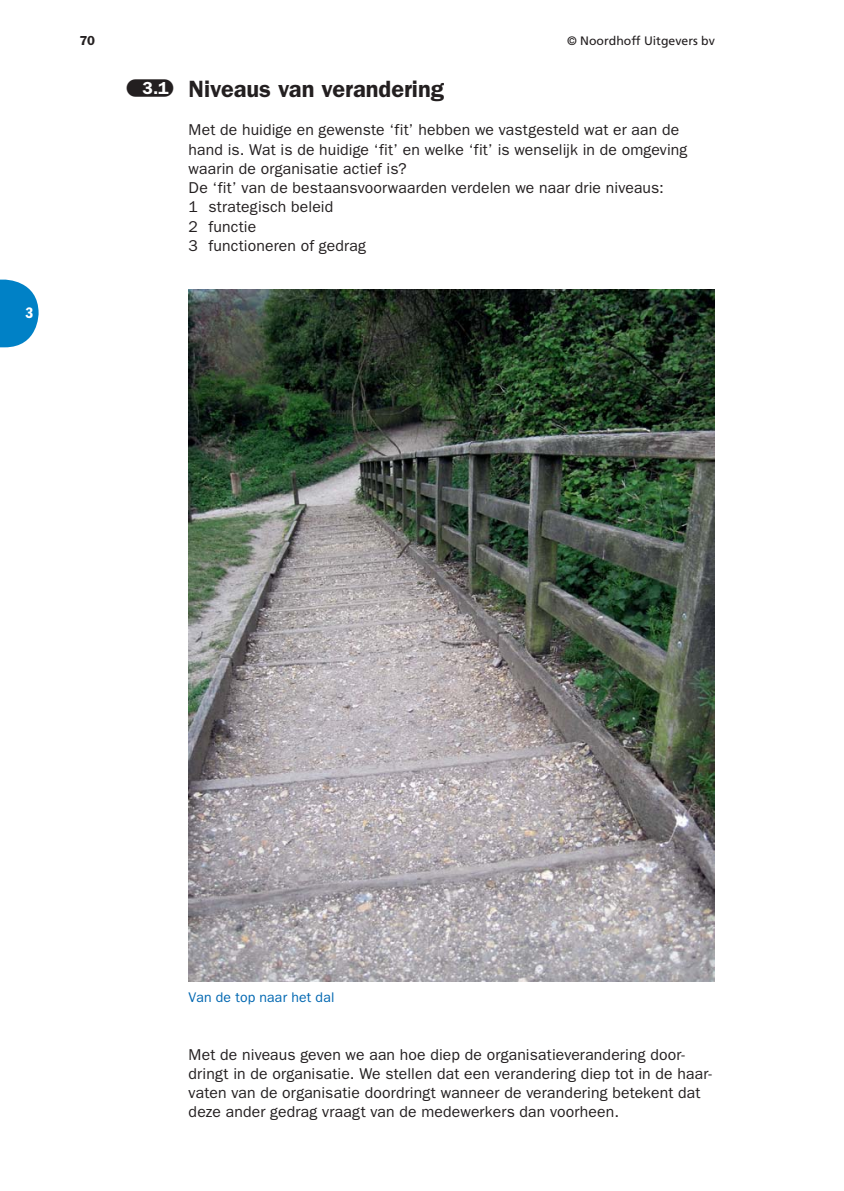
<style>
.page{position:relative;width:844px;height:1191px;background:#fff}
.page>*{position:absolute;margin:0;border:0;box-sizing:border-box;transform-origin:0 0}
.t1{font:600 23.62px "ITC Franklin Gothic Std";color:#231f20}
.t2{font:15.75px/19.2px "ITC Franklin Gothic Std";letter-spacing:.01em;color:#231f20}
.t3{font:15.75px "ITC Franklin Gothic Std Dm Cd";color:#fff}
.t4{font:14px "ITC Franklin Gothic Std";letter-spacing:.01em;color:#0067b1}
.t5{font:600 13.12px "ITC Franklin Gothic Std";color:#231f20}
.t6{font:12.25px "Frutiger LT Std";color:#231f20}
.s1{font-family:"Franklin Gothic Demi Met Pil";font-weight:400;font-size:17.5px}
.s2{font-size:17.5px;color:#fff}
</style>
<div class="page">
<svg style="left:0;top:280px;width:39px;height:67px"></svg>
<img style="left:189px;top:289px;width:525px;height:693px">
<p class="t3" style="left:26px;top:307px;width:10px">3</p>
<p class="t5" style="left:79px;top:35px;width:17px">70</p>
<p class="t6" style="left:567px;top:35px;width:149px">© Noordhoff Uitgevers bv</p>
<h1 class="t1" style="left:127px;top:80px;width:318px"><span class="s1">§</span><span class="s2">3.1</span> Niveaus van verandering</h1>
<p class="t2" style="left:189px;top:121px;width:500px">Met de huidige en gewenste ‘fit’ hebben we vastgesteld wat er aan de hand is. Wat is de huidige ‘fit’ en welke ‘fit’ is wenselijk in de omgeving waarin de organisatie actief is?<br>De ‘fit’ van de bestaansvoorwaarden verdelen we naar drie niveaus:<br>1 strategisch beleid<br>2 functie<br>3 functioneren of gedrag</p>
<p class="t4" style="left:189px;top:991px;width:147px">Van de top naar het dal</p>
<p class="t2" style="left:189px;top:1045px;width:524px">Met de niveaus geven we aan hoe diep de organisatieverandering door&shy;dringt in de organisatie. We stellen dat een verandering diep tot in de haar&shy;vaten van de organisatie doordringt wanneer de verandering betekent dat deze ander gedrag vraagt van de medewerkers dan voorheen.</p>
</div>
